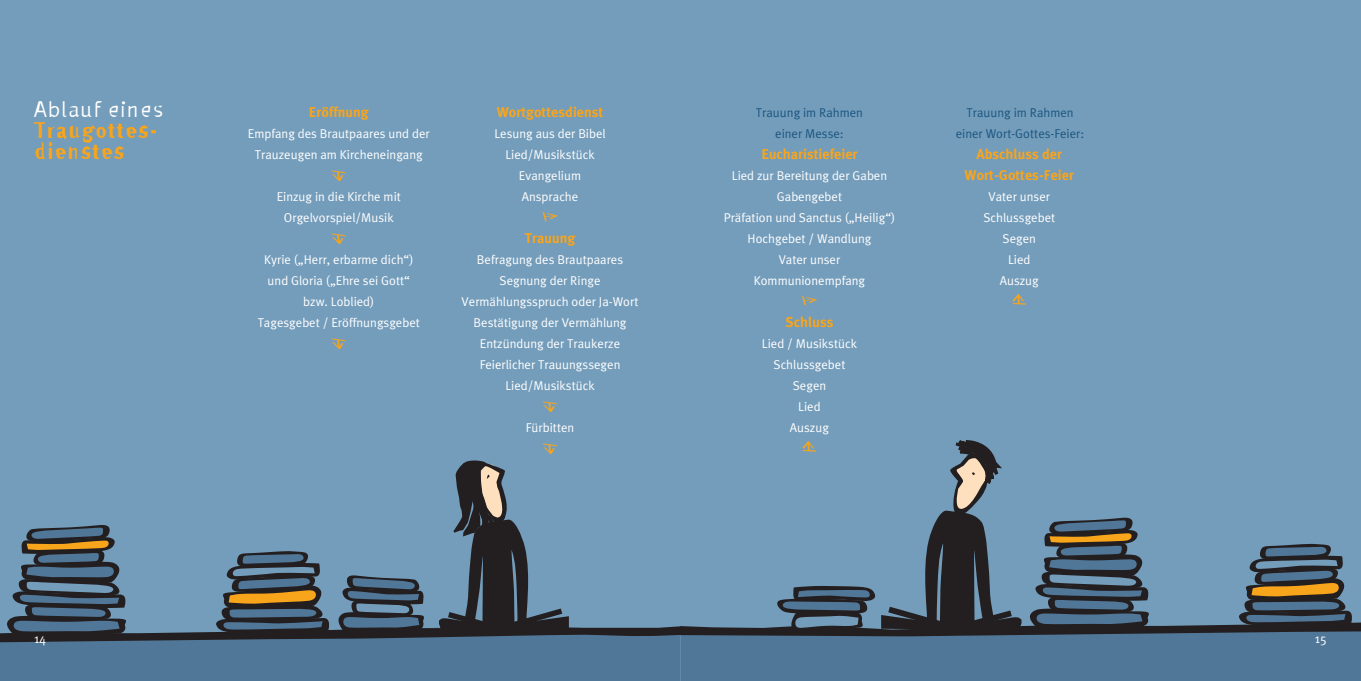
<style>
.page{position:relative;width:1361px;height:681px;background:#fff}
.page>*{position:absolute;margin:0;border:0;box-sizing:border-box;transform-origin:0 0}
.t1{font:22.5px/21px "Meta Plus Boiled";letter-spacing:.05em;color:#f9a51b}
.t2{font:22.5px "Meta Plus Subnormal";letter-spacing:.05em;color:#fff}
.t3{font:700 14.25px/21px "Meta Plus";color:#f9a51b;text-align:center}
.t4{font:12.75px/21px "Meta Plus Normal";color:#fff;text-align:center}
.t5{font:12.75px/21px "Meta Plus Normal";color:#1c5680;text-align:center}
</style>
<div class="page">
<div style="left:0;top:0;width:680px;height:680px;background:#749dbb"></div>
<div style="left:0;top:671px;width:680px;height:9px;background:#517798"></div>
<div style="left:680px;top:0;width:681px;height:680px;background:#749dbb"></div>
<div style="left:680px;top:671px;width:681px;height:9px;background:#517798"></div>
<svg style="left:0;top:440px;width:1361px;height:231px"></svg>
<h1 class="t2" style="left:34px;top:96px;width:131px">Ablauf eines</h1>
<h1 class="t1" style="left:34px;top:120px;width:125px">Traugottes&shy;dienstes</h1>
<p class="t3" style="left:309px;top:102px;width:61px">Eröffnung</p>
<p class="t4" style="left:248px;top:123px;width:183px">Empfang des Brautpaares und der<br>Trauzeugen am Kircheneingang</p>
<p class="t4" style="left:277px;top:186px;width:126px">Einzug in die Kirche mit<br>Orgelvorspiel/Musik</p>
<p class="t4" style="left:258px;top:249px;width:164px">Kyrie („Herr, erbarme dich“) und Gloria („Ehre sei Gott“ bzw. Loblied)<br>Tagesgebet / Eröffnungsgebet</p>
<p class="t3" style="left:497px;top:102px;width:108px">Wortgottesdienst</p>
<p class="t4" style="left:494px;top:123px;width:113px">Lesung aus der Bibel<br>Lied/Musikstück<br>Evangelium<br>Ansprache</p>
<p class="t3" style="left:525px;top:228px;width:52px">Trauung</p>
<p class="t4" style="left:461px;top:249px;width:178px">Befragung des Brautpaares<br>Segnung der Ringe<br>Vermählungsspruch oder Ja-Wort<br>Bestätigung der Vermählung<br>Entzündung der Traukerze<br>Feierlicher Trauungssegen<br>Lied/Musikstück</p>
<p class="t4" style="left:526px;top:417px;width:50px">Fürbitten</p>
<p class="t5" style="left:756px;top:102px;width:109px">Trauung im Rahmen einer Messe:</p>
<p class="t5" style="left:955px;top:102px;width:130px">Trauung im Rahmen einer Wort-Gottes-Feier:</p>
<p class="t3" style="left:761px;top:144px;width:98px">Eucharistiefeier</p>
<p class="t4" style="left:724px;top:165px;width:173px">Lied zur Bereitung der Gaben<br>Gabengebet<br>Präfation und Sanctus („Heilig“)<br>Hochgebet / Wandlung<br>Vater unser<br>Kommunionempfang</p>
<p class="t3" style="left:785px;top:312px;width:49px">Schluss</p>
<p class="t4" style="left:762px;top:333px;width:97px">Lied / Musikstück<br>Schlussgebet<br>Segen<br>Lied<br>Auszug</p>
<p class="t3" style="left:964px;top:144px;width:111px">Abschluss der<br>Wort-Gottes-Feier</p>
<p class="t4" style="left:983px;top:186px;width:73px">Vater unser<br>Schlussgebet<br>Segen<br>Lied<br>Auszug</p>
<p class="t4" style="left:34px;top:627px;width:14px">14</p>
<p class="t4" style="left:1315px;top:627px;width:14px">15</p>
</div>
